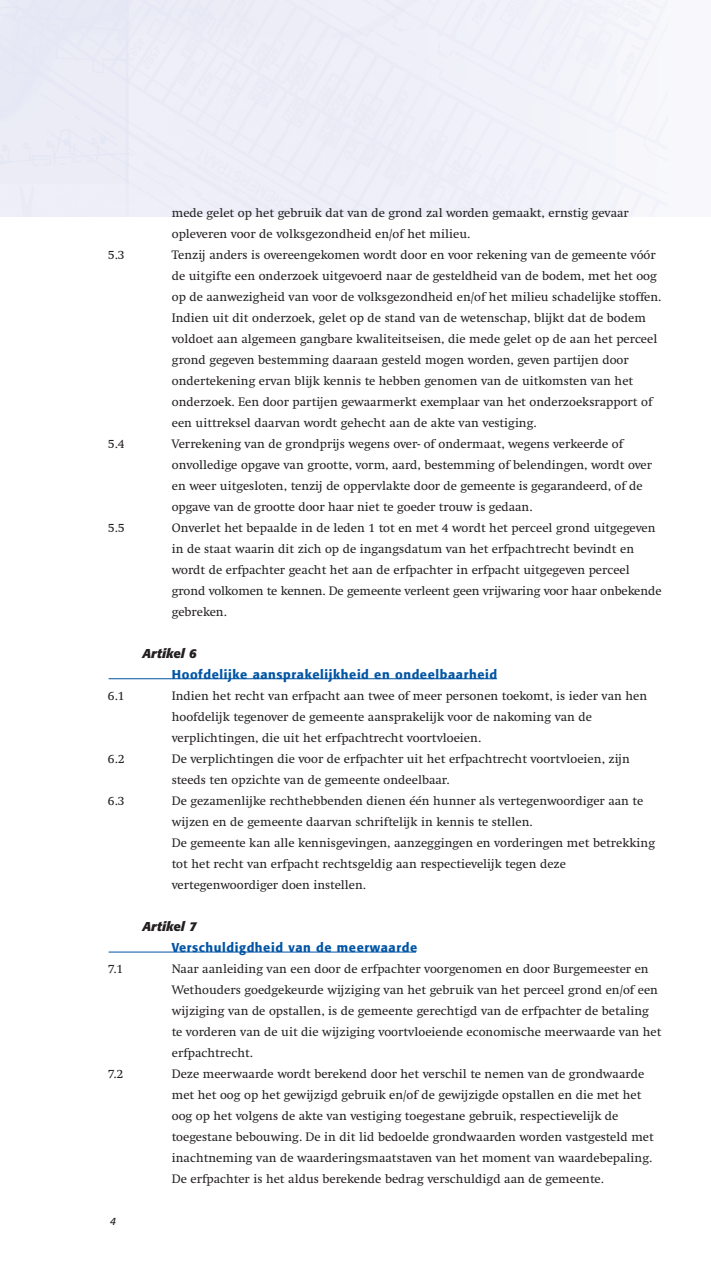
<style>
.page{position:relative;width:711px;height:1263px;background:#fff}
.page>*{position:absolute;margin:0;border:0;box-sizing:border-box;transform-origin:0 0}
.t1{font:12.75px/21px "Swift";color:#231f20}
.t2{font:500 12.75px "Formata";letter-spacing:.045em;color:#0054a4}
.t3{font:italic 700 12.75px "Formata";color:#231f20}
.t4{font:italic 10.5px "Formata";color:#231f20}
</style>
<div class="page">
<hr style="left:108px;top:952px;width:307px;height:1px;background:#0054a4">
<hr style="left:108px;top:678px;width:388px;height:1px;background:#0054a4">
<p class="t1" style="left:172px;top:203px;width:458px">mede gelet op het gebruik dat van de grond zal worden gemaakt, ernstig gevaar opleveren voor de volksgezondheid en/of het milieu.</p>
<p class="t1" style="left:108px;top:245px;width:18px">5.3</p>
<p class="t1" style="left:172px;top:245px;width:490px">Tenzij anders is overeengekomen wordt door en voor rekening van de gemeente vóór de uitgifte een onderzoek uitgevoerd naar de gesteldheid van de bodem, met het oog op de aanwezigheid van voor de volksgezondheid en/of het milieu schadelijke stoffen.<br>Indien uit dit onderzoek, gelet op de stand van de wetenschap, blijkt dat de bodem voldoet aan algemeen gangbare kwaliteitseisen, die mede gelet op de aan het perceel grond gegeven bestemming daaraan gesteld mogen worden, geven partijen door ondertekening ervan blijk kennis te hebben genomen van de uitkomsten van het onderzoek. Een door partijen gewaarmerkt exemplaar van het onderzoeksrapport of een uittreksel daarvan wordt gehecht aan de akte van vestiging.</p>
<p class="t1" style="left:108px;top:434px;width:18px">5.4</p>
<p class="t1" style="left:172px;top:434px;width:481px">Verrekening van de grondprijs wegens over- of ondermaat, wegens verkeerde of onvolledige opgave van grootte, vorm, aard, bestemming of belendingen, wordt over en weer uitgesloten, tenzij de oppervlakte door de gemeente is gegarandeerd, of de opgave van de grootte door haar niet te goeder trouw is gedaan.</p>
<p class="t1" style="left:108px;top:518px;width:18px">5.5</p>
<p class="t1" style="left:172px;top:518px;width:491px">Onverlet het bepaalde in de leden 1 tot en met 4 wordt het perceel grond uitgegeven in de staat waarin dit zich op de ingangsdatum van het erfpachtrecht bevindt en wordt de erfpachter geacht het aan de erfpachter in erfpacht uitgegeven perceel grond volkomen te kennen. De gemeente verleent geen vrijwaring voor haar onbekende gebreken.</p>
<h6 class="t3" style="left:142px;top:648px;width:56px">Artikel 6</h6>
<p class="t2" style="left:172px;top:669px;width:326px">Hoofdelijke aansprakelijkheid en ondeelbaarheid</p>
<p class="t1" style="left:108px;top:686px;width:18px">6.1</p>
<p class="t1" style="left:172px;top:686px;width:476px">Indien het recht van erfpacht aan twee of meer personen toekomt, is ieder van hen hoofdelijk tegenover de gemeente aansprakelijk voor de nakoming van de verplichtingen, die uit het erfpachtrecht voortvloeien.</p>
<p class="t1" style="left:108px;top:749px;width:18px">6.2</p>
<p class="t1" style="left:172px;top:749px;width:459px">De verplichtingen die voor de erfpachter uit het erfpachtrecht voortvloeien, zijn steeds ten opzichte van de gemeente ondeelbaar.</p>
<p class="t1" style="left:108px;top:791px;width:18px">6.3</p>
<p class="t1" style="left:172px;top:791px;width:484px">De gezamenlijke rechthebbenden dienen één hunner als vertegenwoordiger aan te wijzen en de gemeente daarvan schriftelijk in kennis te stellen.<br>De gemeente kan alle kennisgevingen, aanzeggingen en vorderingen met betrekking tot het recht van erfpacht rechtsgeldig aan respectievelijk tegen deze vertegenwoordiger doen instellen.</p>
<p class="t3" style="left:142px;top:921px;width:56px">Artikel 7</p>
<p class="t2" style="left:172px;top:942px;width:247px">Verschuldigdheid van de meerwaarde</p>
<p class="t1" style="left:108px;top:959px;width:17px">7.1</p>
<p class="t1" style="left:172px;top:959px;width:491px">Naar aanleiding van een door de erfpachter voorgenomen en door Burgemeester en Wethouders goedgekeurde wijziging van het gebruik van het perceel grond en/of een wijziging van de opstallen, is de gemeente gerechtigd van de erfpachter de betaling te vorderen van de uit die wijziging voortvloeiende economische meerwaarde van het erfpachtrecht.</p>
<p class="t1" style="left:108px;top:1064px;width:17px">7.2</p>
<p class="t1" style="left:172px;top:1064px;width:483px">Deze meerwaarde wordt berekend door het verschil te nemen van de grondwaarde met het oog op het gewijzigd gebruik en/of de gewijzigde opstallen en die met het oog op het volgens de akte van vestiging toegestane gebruik, respectievelijk de toegestane bebouwing. De in dit lid bedoelde grondwaarden worden vastgesteld met inachtneming van de waarderingsmaatstaven van het moment van waardebepaling.<br>De erfpachter is het aldus berekende bedrag verschuldigd aan de gemeente.</p>
<p class="t4" style="left:110px;top:1216px;width:8px">4</p>
</div>
